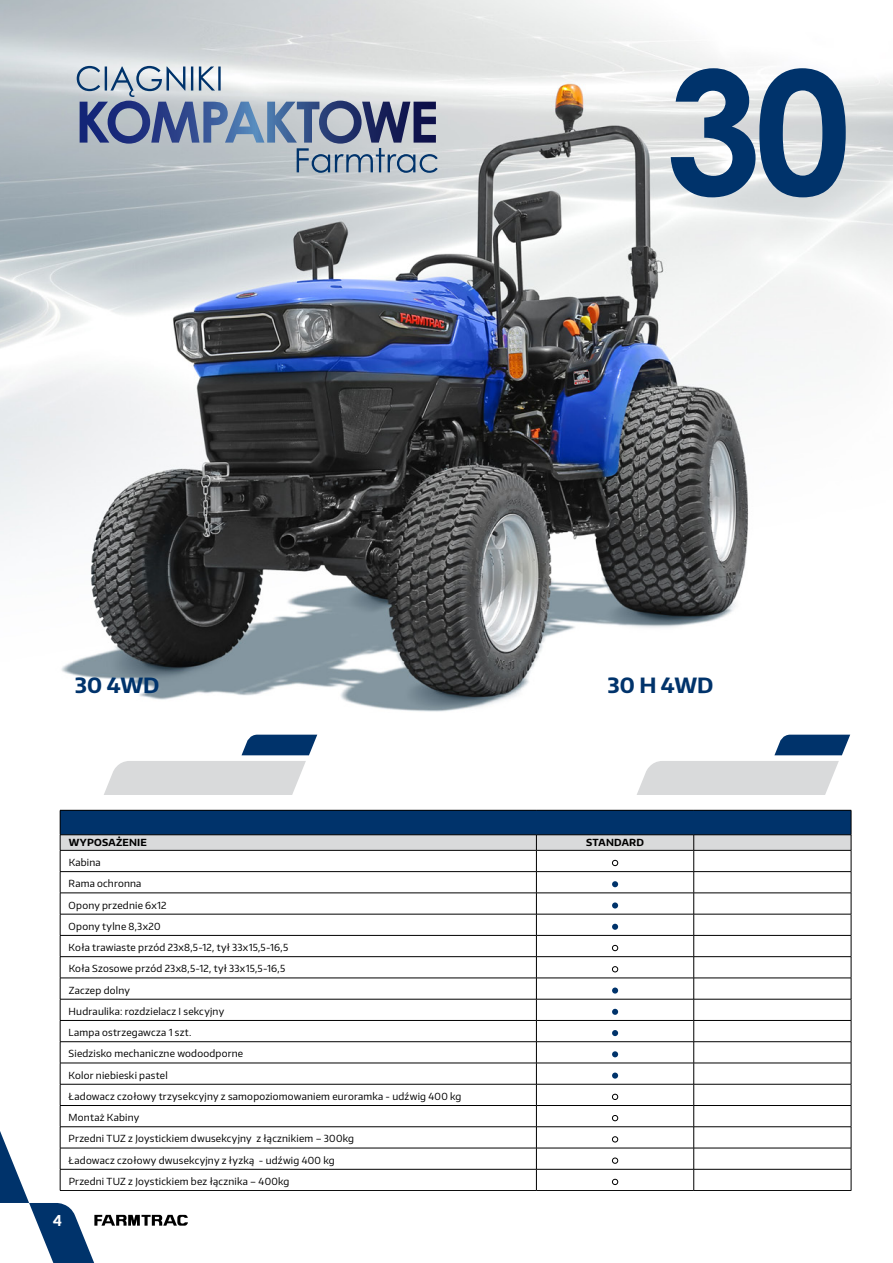
<style>
.page{position:relative;width:893px;height:1263px;background:#fff}
.page>*{position:absolute;margin:0;border:0;box-sizing:border-box;transform-origin:0 0}
.t1{font:700 171.15px "Century Gothic";color:#00336b}
.t2{font:700 21px "Encode Sans";color:#00336b}
.t3{font:900 15px "Lato";color:#fff}
.t4{font:9.75px/21.3px "Encode Sans";letter-spacing:.02em;color:#000}
.t5{font:700 9.75px "Encode Sans";letter-spacing:.02em;color:#000}
</style>
<div class="page">
<img style="left:0;top:0;width:893px;height:810px">
<svg style="left:77px;top:66px;width:361px;height:107px;background:#a3aebf"></svg>
<svg style="left:104px;top:761px;width:202px;height:34px;background:#dbdcdd"></svg>
<svg style="left:242px;top:735px;width:75px;height:20px"></svg>
<svg style="left:637px;top:761px;width:202px;height:34px;background:#dbdcdd"></svg>
<svg style="left:774px;top:735px;width:76px;height:20px;background:#1e4b7c"></svg>
<svg style="left:0;top:810px;width:852px;height:453px"></svg>
<p class="t1" style="left:666px;top:2px;width:186px">30</p>
<p class="t2" style="left:75px;top:671px;width:86px">30 4WD</p>
<p class="t2" style="left:607px;top:671px;width:108px">30 H 4WD</p>
<p class="t5" style="left:69px;top:836px;width:80px">WYPOSAŻENIE</p>
<p class="t5" style="left:586px;top:836px;width:59px">STANDARD</p>
<p class="t4" style="left:69px;top:851px;width:394px">Kabina<br>Rama ochronna<br>Opony przednie 6x12<br>Opony tylne 8,3x20<br>Koła trawiaste przód 23x8,5-12, tył 33x15,5-16,5<br>Koła Szosowe przód 23x8,5-12, tył 33x15,5-16,5<br>Zaczep dolny<br>Hudraulika: rozdzielacz I sekcyjny<br>Lampa ostrzegawcza 1 szt.<br>Siedzisko mechaniczne wodoodporne<br>Kolor niebieski pastel<br>Ładowacz czołowy trzysekcyjny z samopoziomowaniem euroramka - udźwig 400 kg Montaż Kabiny<br>Przedni TUZ z Joystickiem dwusekcyjny z łącznikiem – 300kg<br>Ładowacz czołowy dwusekcyjny z łyzką - udźwig 400 kg<br>Przedni TUZ z Joystickiem bez łącznika – 400kg</p>
<h3 class="t3" style="left:53px;top:1209px;width:10px">4</h3>
</div>
